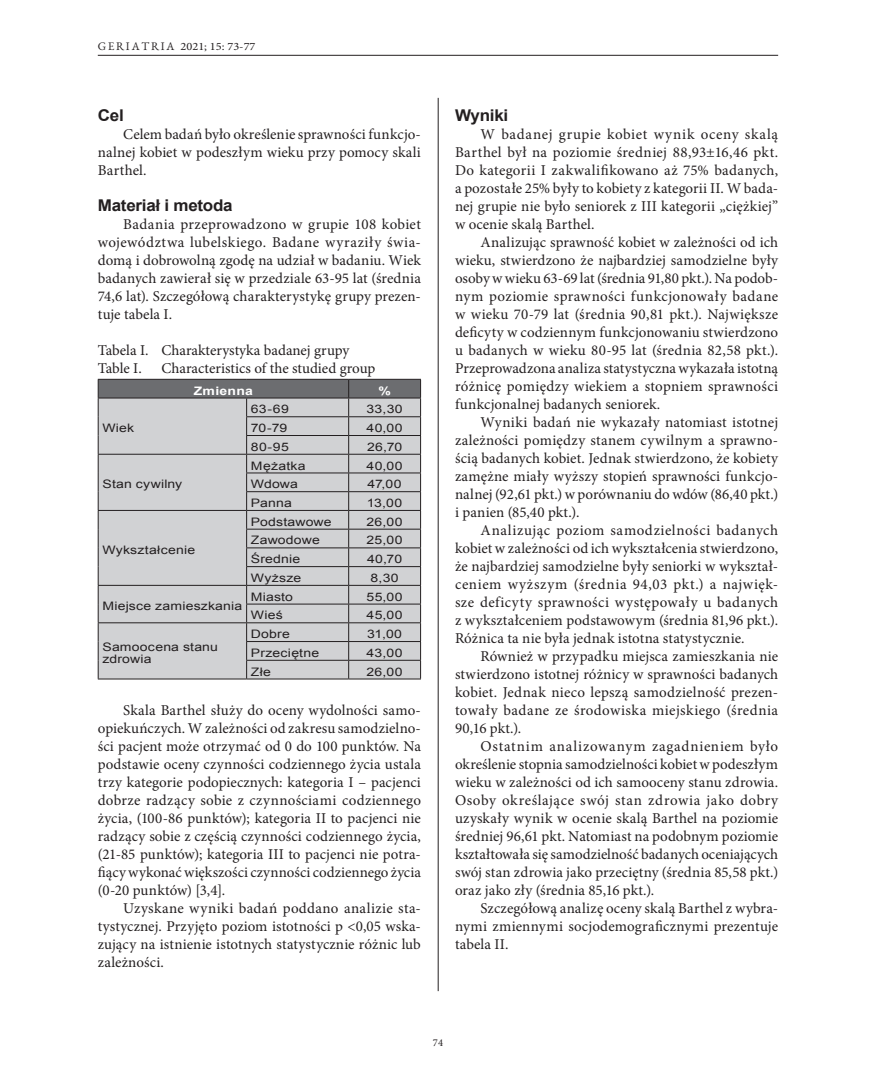
<style>
.page{position:relative;width:876px;height:1089px;background:#fff}
.page>*{position:absolute;margin:0;border:0;box-sizing:border-box;transform-origin:0 0}
.t1{font:700 16.2px "Arial";letter-spacing:-.015em;color:#231f20;scale:1.05 1}
.t2{font:15px/18px "Minion Pro";letter-spacing:.005em;color:#231f20;text-align:justify}
.t3{font:11.7px/12.6px "Arial";letter-spacing:.015em;color:#231f20;scale:1.2 1}
.t4{font:700 11.7px "Arial";letter-spacing:.015em;color:#fff;scale:1.2 1}
.t5{font:11.25px "Minion Pro";color:#231f20;scale:1.1 1}
.t6{font:10.5px "Minion Pro";color:#231f20}
.s1{font-family:"EB Garamond";font-size:11.55px}
</style>
<div class="page">
<hr style="left:438px;top:98px;width:1px;height:893px;background:#231f20">
<hr style="left:98px;top:55px;width:680px;height:1px;background:#231f20">
<hr style="left:98px;top:678px;width:149px;height:1px;background:#231f20">
<svg style="left:98px;top:379px;width:323px;height:299px;background:#c2c3c5"></svg>
<hr style="left:247px;top:678px;width:102px;height:1px;background:#231f20">
<hr style="left:349px;top:678px;width:72px;height:1px;background:#231f20">
<p class="t5" style="left:98px;top:39px;width:145px"><span class="s1">G E RI AT RI A</span> 2021; 15: 73-77</p>
<p class="t1" style="left:98px;top:104px;width:26px">Cel</p>
<p class="t2" style="left:98px;top:125px;width:325px;text-indent:26px">Celem badań było określenie sprawności funkcjo&shy;nalnej kobiet w podeszłym wieku przy pomocy skali Barthel.</p>
<p class="t1" style="left:98px;top:194px;width:130px">Materiał i metoda</p>
<p class="t2" style="left:98px;top:215px;width:325px;text-indent:26px">Badania przeprowadzono w grupie 108 kobiet województwa lubelskiego. Badane wyraziły świa&shy;domą i dobrowolną zgodę na udział w badaniu. Wiek badanych zawierał się w przedziale 63-95 lat (średnia 74,6 lat). Szczegółową charakterystykę grupy prezen&shy;tuje tabela I.</p>
<p class="t2" style="left:98px;top:341px;width:253px">Tabela I. Charakterystyka badanej grupy<br>Table I.</p>
<p class="t2" style="left:162px;top:359px;width:215px">Characteristics of the studied group</p>
<p class="t4" style="left:194px;top:383px;width:51px">Zmienna</p>
<p class="t4" style="left:378px;top:383px;width:12px">%</p>
<p class="t3" style="left:102px;top:422px;width:28px">Wiek</p>
<p class="t3" style="left:102px;top:478px;width:68px">Stan cywilny</p>
<p class="t3" style="left:102px;top:543px;width:79px">Wykształcenie</p>
<p class="t3" style="left:102px;top:599px;width:118px">Miejsce zamieszkania</p>
<p class="t3" style="left:251px;top:403px;width:33px">63-69</p>
<p class="t3" style="left:366px;top:403px;width:32px">33,30</p>
<p class="t3" style="left:251px;top:422px;width:32px">70-79</p>
<p class="t3" style="left:367px;top:422px;width:32px">40,00</p>
<p class="t3" style="left:251px;top:440px;width:33px">80-95</p>
<p class="t3" style="left:367px;top:440px;width:31px">26,70</p>
<p class="t3" style="left:251px;top:459px;width:47px">Mężatka</p>
<p class="t3" style="left:367px;top:459px;width:32px">40,00</p>
<p class="t3" style="left:251px;top:478px;width:41px">Wdowa</p>
<p class="t3" style="left:368px;top:478px;width:30px">47,00</p>
<p class="t3" style="left:251px;top:497px;width:36px">Panna</p>
<p class="t3" style="left:367px;top:497px;width:31px">13,00</p>
<p class="t3" style="left:251px;top:515px;width:69px">Podstawowe</p>
<p class="t3" style="left:367px;top:515px;width:32px">26,00</p>
<p class="t3" style="left:251px;top:534px;width:59px">Zawodowe</p>
<p class="t3" style="left:367px;top:534px;width:31px">25,00</p>
<p class="t3" style="left:251px;top:553px;width:43px">Średnie</p>
<p class="t3" style="left:367px;top:553px;width:31px">40,70</p>
<p class="t3" style="left:251px;top:571px;width:44px">Wyższe</p>
<p class="t3" style="left:371px;top:571px;width:25px">8,30</p>
<p class="t3" style="left:251px;top:590px;width:37px">Miasto</p>
<p class="t3" style="left:367px;top:590px;width:32px">55,00</p>
<p class="t3" style="left:251px;top:609px;width:28px">Wieś</p>
<p class="t3" style="left:367px;top:609px;width:32px">45,00</p>
<p class="t3" style="left:251px;top:628px;width:34px">Dobre</p>
<p class="t3" style="left:367px;top:628px;width:31px">31,00</p>
<p class="t3" style="left:251px;top:646px;width:58px">Przeciętne</p>
<p class="t3" style="left:367px;top:646px;width:32px">43,00</p>
<p class="t3" style="left:251px;top:665px;width:18px">Złe</p>
<p class="t3" style="left:367px;top:665px;width:32px">26,00</p>
<p class="t2" style="left:98px;top:701px;width:325px;text-indent:26px">Skala Barthel służy do oceny wydolności samo&shy;opiekuńczych. W zależności od zakresu samodzielno&shy;ści pacjent może otrzymać od 0 do 100 punktów. Na podstawie oceny czynności codziennego życia ustala trzy kategorie podopiecznych: kategoria I – pacjenci dobrze radzący sobie z czynnościami codziennego życia, (100-86 punktów); kategoria II to pacjenci nie radzący sobie z częścią czynności codziennego życia, (21-85 punktów); kategoria III to pacjenci nie potra&shy;fiący wykonać większości czynności codziennego życia (0‑20 punktów) [3,4].</p>
<p class="t2" style="left:98px;top:899px;width:325px;text-indent:26px">Uzyskane wyniki badań poddano analizie sta&shy;tystycznej. Przyjęto poziom istotności p &lt;0,05 wska&shy;zujący na istnienie istotnych statystycznie różnic lub zależności.</p>
<p class="t3" style="left:102px;top:640px;width:98px">Samoocena stanu zdrowia</p>
<p class="t1" style="left:455px;top:104px;width:52px">Wyniki</p>
<p class="t2" style="left:455px;top:125px;width:325px;text-indent:26px">W badanej grupie kobiet wynik oceny skalą Barthel był na poziomie średniej 88,93±16,46 pkt.<br>Do kategorii I zakwalifikowano aż 75% badanych, a pozostałe 25% były to kobiety z kategorii II. W bada&shy;nej grupie nie było seniorek z III kategorii „ciężkiej” w ocenie skalą Barthel.</p>
<p class="t2" style="left:455px;top:233px;width:325px;text-indent:26px">Analizując sprawność kobiet w zależności od ich wieku, stwierdzono że najbardziej samodzielne były osoby w wieku 63-69 lat (średnia 91,80 pkt.). Na podob&shy;nym poziomie sprawności funkcjonowały badane w wieku 70-79 lat (średnia 90,81 pkt.). Największe deficyty w codziennym funkcjonowaniu stwierdzono u badanych w wieku 80-95 lat (średnia 82,58 pkt.).<br>Przeprowadzona analiza statystyczna wykazała istotną różnicę pomiędzy wiekiem a stopniem sprawności funkcjonalnej badanych seniorek.</p>
<p class="t2" style="left:455px;top:413px;width:325px;text-indent:26px">Wyniki badań nie wykazały natomiast istotnej zależności pomiędzy stanem cywilnym a sprawno&shy;ścią badanych kobiet. Jednak stwierdzono, że kobiety zamężne miały wyższy stopień sprawności funkcjo&shy;nalnej (92,61 pkt.) w porównaniu do wdów (86,40 pkt.) i panien (85,40 pkt.).</p>
<p class="t2" style="left:455px;top:521px;width:325px;text-indent:26px">Analizując poziom samodzielności badanych kobiet w zależności od ich wykształcenia stwierdzono, że najbardziej samodzielne były seniorki w wykształ&shy;ceniem wyższym (średnia 94,03 pkt.) a najwięk&shy;sze deficyty sprawności występowały u badanych z wykształceniem podstawowym (średnia 81,96 pkt.).<br>Różnica ta nie była jednak istotna statystycznie.</p>
<p class="t2" style="left:455px;top:647px;width:325px;text-indent:26px">Również w przypadku miejsca zamieszkania nie stwierdzono istotnej różnicy w sprawności badanych kobiet. Jednak nieco lepszą samodzielność prezen&shy;towały badane ze środowiska miejskiego (średnia 90,16 pkt.).</p>
<p class="t2" style="left:455px;top:737px;width:325px;text-indent:26px">Ostatnim analizowanym zagadnieniem było określenie stopnia samodzielności kobiet w podeszłym wieku w zależności od ich samooceny stanu zdrowia.<br>Osoby określające swój stan zdrowia jako dobry uzyskały wynik w ocenie skalą Barthel na poziomie średniej 96,61 pkt. Natomiast na podobnym poziomie kształtowała się samodzielność badanych oceniających swój stan zdrowia jako przeciętny (średnia 85,58 pkt.) oraz jako zły (średnia 85,16 pkt.).</p>
<p class="t2" style="left:455px;top:899px;width:325px;text-indent:26px">Szczegółową analizę oceny skalą Barthel z wybra&shy;nymi zmiennymi socjodemograficznymi prezentuje tabela II.</p>
<p class="t6" style="left:433px;top:1035px;width:12px">74</p>
</div>
